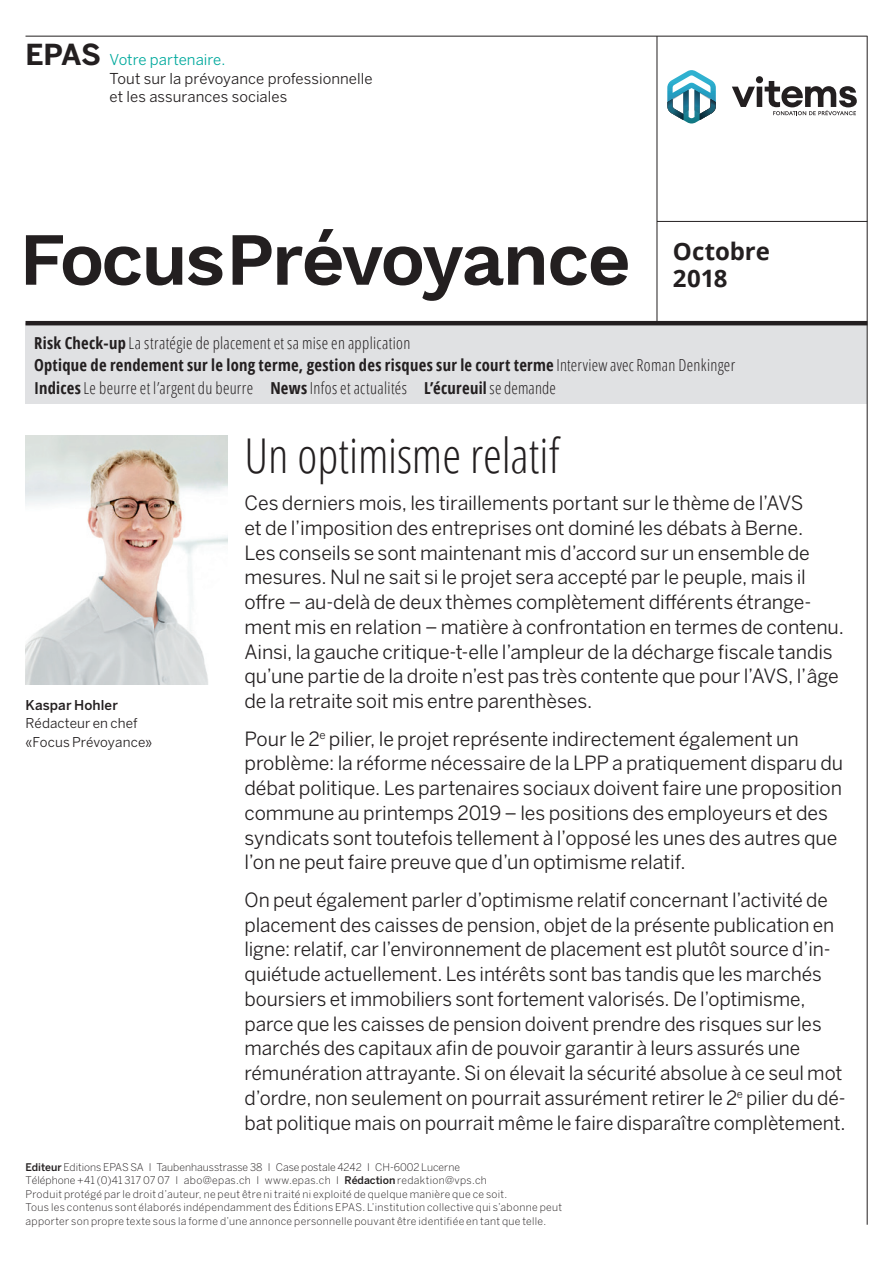
<style>
.page{position:relative;width:893px;height:1263px;background:#fff}
.page>*{position:absolute;margin:0;border:0;box-sizing:border-box;transform-origin:0 0}
.t1{font:600 75px "Work Sans";letter-spacing:-.03em;color:#231f20}
._01_Titel{font:300 48px "Open Sans Condensed";letter-spacing:-.005em;color:#231f20}
.t2{font:700 28.65px "Benton Sans";color:#231f20}
.t3{font:700 24px/27px "Open Sans";color:#231f20}
._01_Editorial_GT{font:19.5px/24.8px "Benton Sans";letter-spacing:-.005em;color:#231f20}
.t4{font:300 16.5px/22.5px "Open Sans Condensed";letter-spacing:.02em;color:#231f20}
.t5{font:15px/18.5px "Benton Sans";letter-spacing:.005em;color:#231f20}
.t6{font:15px "Benton Sans";color:#00a99d}
._01_Autor_Funktion{font:13.5px/18.8px "Benton Sans";letter-spacing:.005em;color:#231f20}
._01_Autor{font:500 13.5px "Benton Sans";letter-spacing:.01em;color:#231f20}
.t7{font:300 10.5px/13.5px "Benton Sans";letter-spacing:.03em;color:#231f20}
.t8{font:300 10.5px/13.5px "Benton Sans";color:#231f20}
.s1{font-weight:700}
.s2{font-weight:500}
</style>
<div class="page">
<div style="left:26px;top:323px;width:841px;height:81px;background:#e0e1e3"></div>
<hr style="left:26px;top:36px;width:841px;height:1px;background:#231f20">
<hr style="left:657px;top:36px;width:1px;height:287px;background:#231f20">
<hr style="left:26px;top:321px;width:841px;height:4px;background:#231f20">
<hr style="left:867px;top:36px;width:1px;height:1189px;background:#231f20">
<hr style="left:657px;top:221px;width:210px;height:1px;background:#231f20">
<img style="left:26px;top:436px;width:201px;height:249px">
<svg style="left:667px;top:70px;width:49px;height:54px"></svg>
<svg style="left:732px;top:76px;width:125px;height:39px"></svg>
<p class="t2" style="left:26px;top:38px;width:77px">EPAS</p>
<p class="t6" style="left:110px;top:51px;width:117px">Votre partenaire.</p>
<p class="t5" style="left:110px;top:69px;width:264px">Tout sur la prévoyance professionnelle et les assurances sociales</p>
<p class="t1" style="left:19px;top:215px;width:613px">Focus Prévoyance</p>
<p class="t3" style="left:673px;top:237px;width:98px">Octobre<br>2018</p>
<p class="t4" style="left:34px;top:331px;width:703px"><span class="s1">Risk Check-up</span> La stratégie de placement et sa mise en application<br><span class="s1">Optique de rendement sur le long terme, gestion des risques sur le court terme</span> Interview avec Roman Denkinger<br><span class="s1">Indices</span> Le beurre et l’argent du beurre <span class="s1">News</span> Infos et actualités <span class="s1">L’écureuil</span> se demande</p>
<p class="_01_Titel" style="left:244px;top:423px;width:317px">Un optimisme relatif</p>
<p class="_01_Editorial_GT" style="left:244px;top:490px;width:601px">Ces derniers mois, les tiraillements portant sur le thème de l’AVS<br>et de l’imposition des entreprises ont dominé les débats à Berne.<br>Les conseils se sont maintenant mis d’accord sur un ensemble de mesures. Nul ne sait si le projet sera accepté par le peuple, mais il offre – au-delà de deux thèmes complètement différents étrange&shy;ment mis en relation – matière à confrontation en termes de contenu.<br>Ainsi, la gauche critique-t-elle l’ampleur de la décharge fiscale tandis qu’une partie de la droite n’est pas très contente que pour l’AVS, l’âge de la retraite soit mis entre parenthèses.</p>
<p class="_01_Editorial_GT" style="left:244px;top:726px;width:600px">Pour le 2<sup>e</sup> pilier, le projet représente indirectement également un problème: la réforme nécessaire de la LPP a pratiquement disparu du débat politique. Les partenaires sociaux doivent faire une proposition commune au printemps 2019 – les positions des employeurs et des syndicats sont toutefois tellement à l’opposé les unes des autres que l’on ne peut faire preuve que d’un optimisme relatif.</p>
<p class="_01_Editorial_GT" style="left:244px;top:887px;width:603px">On peut également parler d’optimisme relatif concernant l’activité de placement des caisses de pension, objet de la présente publication en ligne: relatif, car l’environnement de placement est plutôt source d’in&shy;quiétude actuellement. Les intérêts sont bas tandis que les marchés boursiers et immobiliers sont fortement valorisés. De l’optimisme, parce que les caisses de pension doivent prendre des risques sur les marchés des capitaux afin de pouvoir garantir à leurs assurés une rémunération attrayante. Si on élevait la sécurité absolue à ce seul mot d’ordre, non seulement on pourrait assurément retirer le 2<sup>e</sup> pilier du dé&shy;bat politique mais on pourrait même le faire disparaître complètement.</p>
<p class="_01_Autor" style="left:26px;top:696px;width:94px">Kaspar Hohler</p>
<p class="_01_Autor_Funktion" style="left:26px;top:714px;width:128px">Rédacteur en chef «Focus Prévoyance»</p>
<p class="t8" style="left:26px;top:1160px;width:463px"><span class="s2">Editeur</span> Editions EPAS SA I Taubenhausstrasse 38 I Case postale 4242 I CH-6002 Lucerne<br>Téléphone +41 (0)41 317 07 07 I abo@epas.ch I www.epas.ch I <span class="s2">Rédaction</span> redaktion@vps.ch</p>
<p class="t7" style="left:26px;top:1187px;width:538px">Produit protégé par le droit d’auteur, ne peut être ni traité ni exploité de quelque manière que ce soit.<br>Tous les contenus sont élaborés indépendamment des Éditions EPAS. L’institution collective qui s’abonne peut apporter son propre texte sous la forme d’une annonce personnelle pouvant être identifiée en tant que telle.</p>
</div>
